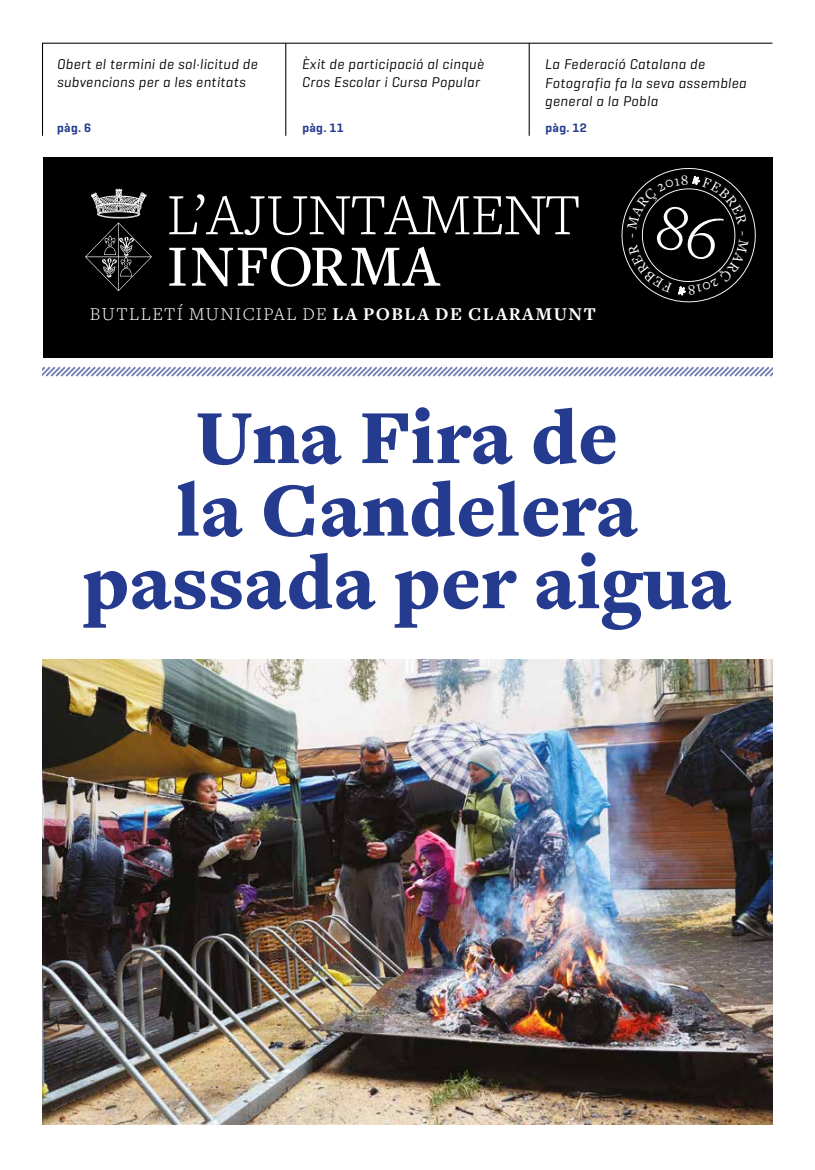
<style>
.page{position:relative;width:815px;height:1170px;background:#fff}
.page>*{position:absolute;margin:0;border:0;box-sizing:border-box;transform-origin:0 0}
.t1{font:900 79.38px/72.5px "Freight Text Pro";color:#253b8f;text-align:center}
.t2{font:300 60.62px "Freight Text";color:#fff}
.t3{font:500 60.62px "Freight Text";letter-spacing:.01em;color:#fff}
.t4{font:300 18.75px "Freight Text";letter-spacing:.075em;color:#fff}
.t5{font:italic 14.38px/18.8px "Geogrotesque";letter-spacing:.025em;color:#000}
.t6{font:600 12.5px "Geogrotesque";letter-spacing:.025em;color:#253b8f}
.s1{font-family:"Freight Text Bold SC";font-weight:400}
</style>
<div class="page">
<div style="left:43px;top:157px;width:729px;height:201px;background:#000"></div>
<img style="left:43px;top:659px;width:729px;height:465px">
<svg style="left:43px;top:366px;width:729px;height:11px"></svg>
<svg style="left:85px;top:188px;width:67px;height:103px"></svg>
<svg style="left:42px;top:42px;width:731px;height:94px"></svg>
<hr style="left:285px;top:43px;width:1px;height:93px;background:#000">
<hr style="left:529px;top:43px;width:1px;height:93px;background:#000">
<svg style="left:621px;top:168px;width:135px;height:135px"></svg>
<p class="t5" style="left:302px;top:54px;width:183px">Èxit de participació al cinquè<br>Cros Escolar i Cursa Popular</p>
<p class="t5" style="left:545px;top:54px;width:203px">La Federació Catalana de<br>Fotografia fa la seva assemblea general a la Pobla</p>
<p class="t5" style="left:57px;top:54px;width:202px">Obert el termini de sol·licitud de subvencions per a les entitats</p>
<p class="t6" style="left:57px;top:120px;width:36px">pàg. 6</p>
<p class="t6" style="left:302px;top:120px;width:43px">pàg. 11</p>
<p class="t6" style="left:546px;top:120px;width:43px">pàg. 12</p>
<h2 class="t2" style="left:167px;top:180px;width:416px">L’AJUNTAMENT</h2>
<h2 class="t3" style="left:167px;top:233px;width:274px">INFORMA</h2>
<h3 class="t4" style="left:90px;top:303px;width:507px">BUTLLETÍ MUNICIPAL DE <span class="s1">LA POBLA DE CLARAMUNT</span></h3>
<h1 class="t1" style="left:83px;top:399px;width:650px">Una Fira de<br>la Candelera passada per aigua</h1>
</div>
